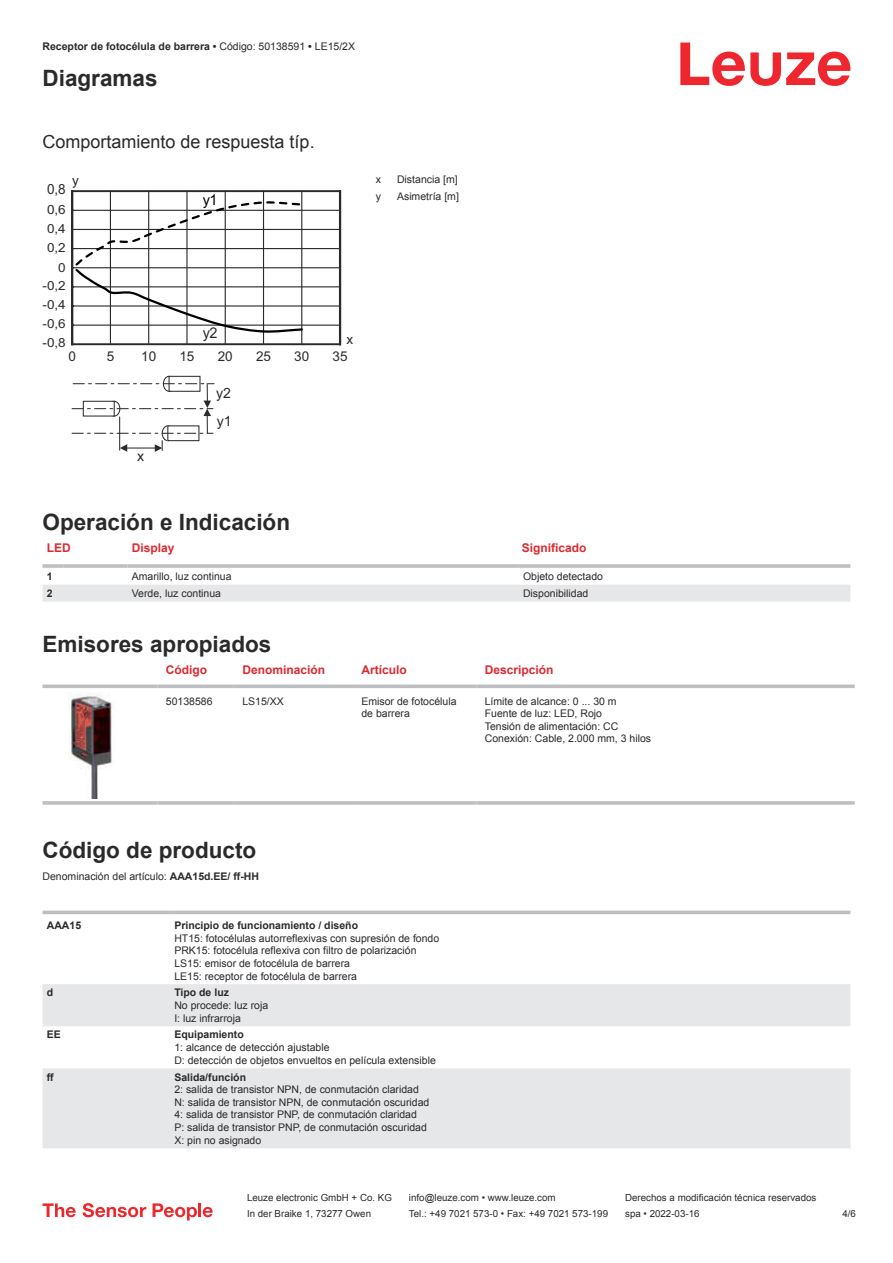
<style>
.page{position:relative;width:893px;height:1263px;background:#fff}
.page>*{position:absolute;margin:0;border:0;box-sizing:border-box;transform-origin:0 0}
.t1{font:700 22.5px "Arial";color:#2b292a}
.t2{font:18px "Arial";color:#2b292a}
.t3{font:14.85px "Arial";color:#2b292a}
.t4{font:14.85px "Arial";color:#000}
.t5{font:14.1px/27.8px "Arial";color:#2b292a}
.t6{font:13.95px "Arial";color:#2b292a;scale:.96 1}
.t7{font:13.5px "Arial";color:#2b292a}
.t8{font:12.75px "Arial";color:#2b292a;scale:1.06 1}
.t9{font:12.45px/19.2px "Arial";color:#2b292a;scale:1.08 1}
.t10{font:700 12px "Arial";color:#db2a30}
.t11{font:10.5px/12.6px "Arial";color:#2b292a}
.t12{font:700 10.5px "Arial";color:#2b292a}
.t13{font:9.75px "Arial";color:#2b292a}
.s1{font-weight:400}
.s2{font-weight:700}
</style>
<div class="page">
<svg style="left:680px;top:43px;width:170px;height:43px"></svg>
<div style="left:43px;top:585px;width:807px;height:17px;background:#e6e7e9"></div>
<hr style="left:43px;top:564px;width:21px;height:4px;background:#c8cacb">
<hr style="left:64px;top:564px;width:64px;height:4px;background:#c9cbcc">
<hr style="left:128px;top:564px;width:391px;height:4px;background:#c8cacb">
<hr style="left:519px;top:564px;width:331px;height:4px;background:#bdbfc1">
<svg style="left:43px;top:684px;width:114px;height:4px"></svg>
<svg style="left:157px;top:684px;width:77px;height:4px"></svg>
<svg style="left:234px;top:684px;width:119px;height:4px"></svg>
<svg style="left:353px;top:684px;width:123px;height:4px"></svg>
<svg style="left:476px;top:684px;width:379px;height:4px;fill:#bdbfc1"></svg>
<svg style="left:43px;top:801px;width:114px;height:4px"></svg>
<hr style="left:157px;top:801px;width:77px;height:4px;background:#c6c8c9">
<svg style="left:234px;top:801px;width:119px;height:4px"></svg>
<svg style="left:353px;top:801px;width:123px;height:4px"></svg>
<hr style="left:476px;top:801px;width:379px;height:4px;background:#c6c8c9">
<img style="left:68px;top:692px;width:47px;height:107px">
<svg style="left:43px;top:914px;width:807px;height:1px"></svg>
<svg style="left:43px;top:984px;width:807px;height:164px;fill:#e6e7e9"></svg>
<svg style="left:43px;top:910px;width:127px;height:4px"></svg>
<svg style="left:170px;top:910px;width:680px;height:4px;fill:#bdbfc1"></svg>
<svg style="left:43px;top:1203px;width:33px;height:14px"></svg>
<svg style="left:83px;top:1203px;width:63px;height:14px"></svg>
<svg style="left:153px;top:1203px;width:44px;height:17px"></svg>
<hr style="left:198px;top:1203px;width:3px;height:14px;background:#ed272d">
<svg style="left:203px;top:1207px;width:10px;height:10px"></svg>
<hr style="left:73px;top:210px;width:267px;height:1px;background:#2b292a">
<hr style="left:73px;top:229px;width:267px;height:1px;background:#2b292a">
<hr style="left:74px;top:248px;width:266px;height:1px;background:#2b292a">
<hr style="left:73px;top:267px;width:267px;height:1px;background:#2b292a">
<hr style="left:73px;top:286px;width:267px;height:1px;background:#2b292a">
<hr style="left:73px;top:305px;width:267px;height:2px;background:#2b292a">
<hr style="left:74px;top:325px;width:266px;height:1px;background:#2b292a">
<div style="left:71px;top:190px;width:270px;height:155px;border:2px solid #2b292a"></div>
<hr style="left:71px;top:191px;width:2px;height:153px;background:#2b292a">
<hr style="left:110px;top:191px;width:1px;height:153px;background:#2b292a">
<hr style="left:148px;top:191px;width:1px;height:153px;background:#2b292a">
<hr style="left:186px;top:191px;width:2px;height:153px;background:#2b292a">
<hr style="left:225px;top:191px;width:1px;height:153px;background:#2b292a">
<hr style="left:263px;top:191px;width:1px;height:153px;background:#2b292a">
<hr style="left:301px;top:191px;width:1px;height:153px;background:#2b292a">
<hr style="left:339px;top:191px;width:2px;height:153px;background:#2b292a">
<div style="left:162px;top:425px;width:12px;height:16px;border:1px solid #2b292a;border-radius:50%"></div>
<div style="left:168px;top:426px;width:31px;height:15px;background:#fff"></div>
<div style="left:167px;top:425px;width:32px;height:16px;border:1px solid #2b292a"></div>
<svg style="left:120px;top:441px;width:43px;height:11px"></svg>
<hr style="left:119px;top:417px;width:1px;height:33px;background:#2b292a">
<div style="left:163px;top:376px;width:12px;height:16px;border:1px solid #2b292a;border-radius:50%"></div>
<div style="left:169px;top:376px;width:31px;height:15px;background:#fff"></div>
<div style="left:169px;top:376px;width:31px;height:16px;border:1px solid #2b292a"></div>
<svg style="left:72px;top:383px;width:142px;height:51px"></svg>
<svg style="left:73px;top:200px;width:231px;height:134px"></svg>
<p class="t12" style="left:43px;top:43px;width:314px">Receptor de fotocélula de barrera • <span class="s1">Código: 50138591</span> • <span class="s1">LE15/2X</span></p>
<h1 class="t1" style="left:43px;top:70px;width:117px">Diagramas</h1>
<h2 class="t2" style="left:43px;top:135px;width:274px">Comportamiento de respuesta típ.</h2>
<p class="t7" style="left:72px;top:175px;width:8px">y</p>
<h3 class="t6" style="left:47px;top:184px;width:21px">0,8</h3>
<p class="t8" style="left:47px;top:204px;width:19px">0,6</p>
<p class="t9" style="left:47px;top:220px;width:19px">0,4</p>
<p class="t9" style="left:47px;top:239px;width:19px">0,2</p>
<p class="t9" style="left:58px;top:259px;width:8px">0</p>
<p class="t9" style="left:43px;top:277px;width:23px">-0,2</p>
<p class="t9" style="left:43px;top:296px;width:23px">-0,4</p>
<p class="t9" style="left:43px;top:315px;width:23px">-0,6 -0,8</p>
<h3 class="t4" style="left:203px;top:194px;width:16px">y1</h3>
<h3 class="t3" style="left:203px;top:327px;width:16px">y2</h3>
<p class="t7" style="left:346px;top:334px;width:8px">x</p>
<p class="t7" style="left:68px;top:351px;width:9px">0</p>
<p class="t7" style="left:141px;top:351px;width:17px">10</p>
<p class="t7" style="left:218px;top:351px;width:17px">20</p>
<p class="t7" style="left:294px;top:351px;width:17px">30</p>
<p class="t7" style="left:107px;top:351px;width:9px">5</p>
<p class="t7" style="left:179px;top:351px;width:17px">15</p>
<p class="t7" style="left:256px;top:351px;width:17px">25</p>
<p class="t7" style="left:333px;top:351px;width:17px">35</p>
<h3 class="t5" style="left:216px;top:380px;width:17px">y2 y1</h3>
<h3 class="t5" style="left:137px;top:444px;width:9px">x</h3>
<p class="t11" style="left:376px;top:174px;width:7px">x</p>
<p class="t11" style="left:397px;top:174px;width:62px">Distancia [m]</p>
<p class="t11" style="left:376px;top:191px;width:7px">y</p>
<p class="t11" style="left:397px;top:191px;width:63px">Asimetría [m]</p>
<h1 class="t1" style="left:43px;top:514px;width:249px">Operación e Indicación</h1>
<p class="t10" style="left:47px;top:543px;width:25px">LED</p>
<p class="t10" style="left:132px;top:543px;width:44px">Display</p>
<p class="t10" style="left:522px;top:543px;width:66px">Significado</p>
<p class="t12" style="left:47px;top:572px;width:7px">1</p>
<p class="t11" style="left:132px;top:571px;width:101px">Amarillo, luz continua</p>
<p class="t11" style="left:523px;top:571px;width:81px">Objeto detectado</p>
<p class="t12" style="left:47px;top:589px;width:7px">2</p>
<p class="t11" style="left:132px;top:588px;width:91px">Verde, luz continua</p>
<p class="t11" style="left:523px;top:588px;width:67px">Disponibilidad</p>
<h1 class="t1" style="left:43px;top:635px;width:230px">Emisores apropiados</h1>
<p class="t10" style="left:166px;top:665px;width:43px">Código</p>
<p class="t10" style="left:242px;top:665px;width:84px">Denominación</p>
<p class="t10" style="left:361px;top:665px;width:47px">Artículo</p>
<p class="t10" style="left:485px;top:665px;width:70px">Descripción</p>
<p class="t11" style="left:166px;top:695px;width:48px">50138586</p>
<p class="t11" style="left:242px;top:695px;width:43px">LS15/XX</p>
<p class="t11" style="left:361px;top:695px;width:97px">Emisor de fotocélula de barrera</p>
<p class="t11" style="left:485px;top:695px;width:168px">Límite de alcance: 0 ... 30 m<br>Fuente de luz: LED, Rojo<br>Tensión de alimentación: CC<br>Conexión: Cable, 2.000 mm, 3 hilos</p>
<h1 class="t1" style="left:43px;top:841px;width:215px">Código de producto</h1>
<p class="t11" style="left:43px;top:871px;width:218px">Denominación del artículo: <span class="s2">AAA15d.EE/ ff-HH</span></p>
<p class="t12" style="left:47px;top:921px;width:36px">AAA15</p>
<p class="t12" style="left:174px;top:921px;width:185px">Principio de funcionamiento / diseño</p>
<p class="t11" style="left:174px;top:933px;width:266px">HT15: fotocélulas autorreflexivas con supresión de fondo PRK15: fotocélula reflexiva con filtro de polarización LS15: emisor de fotocélula de barrera<br>LE15: receptor de fotocélula de barrera</p>
<p class="t12" style="left:47px;top:989px;width:8px">d</p>
<p class="t12" style="left:174px;top:989px;width:56px">Tipo de luz</p>
<p class="t11" style="left:174px;top:1000px;width:95px">No procede: luz roja<br>I: luz infrarroja</p>
<p class="t12" style="left:47px;top:1031px;width:16px">EE</p>
<p class="t12" style="left:174px;top:1031px;width:71px">Equipamiento</p>
<p class="t11" style="left:174px;top:1042px;width:263px">1: alcance de detección ajustable<br>D: detección de objetos envueltos en película extensible</p>
<p class="t12" style="left:47px;top:1073px;width:8px">ff</p>
<p class="t12" style="left:174px;top:1073px;width:73px">Salida/función</p>
<p class="t11" style="left:174px;top:1084px;width:257px">2: salida de transistor NPN, de conmutación claridad N: salida de transistor NPN, de conmutación oscuridad 4: salida de transistor PNP, de conmutación claridad P: salida de transistor PNP, de conmutación oscuridad X: pin no asignado</p>
<p class="t13" style="left:247px;top:1194px;width:146px">Leuze electronic GmbH + Co. KG</p>
<p class="t13" style="left:409px;top:1194px;width:148px">info@leuze.com • www.leuze.com</p>
<p class="t13" style="left:625px;top:1194px;width:193px">Derechos a modificación técnica reservados</p>
<p class="t13" style="left:247px;top:1210px;width:126px">In der Braike 1, 73277 Owen</p>
<p class="t13" style="left:409px;top:1210px;width:201px">Tel.: +49 7021 573-0 • Fax: +49 7021 573-199</p>
<p class="t13" style="left:625px;top:1210px;width:76px">spa • 2022-03-16</p>
<p class="t13" style="left:842px;top:1210px;width:15px">4 /6</p>
</div>
